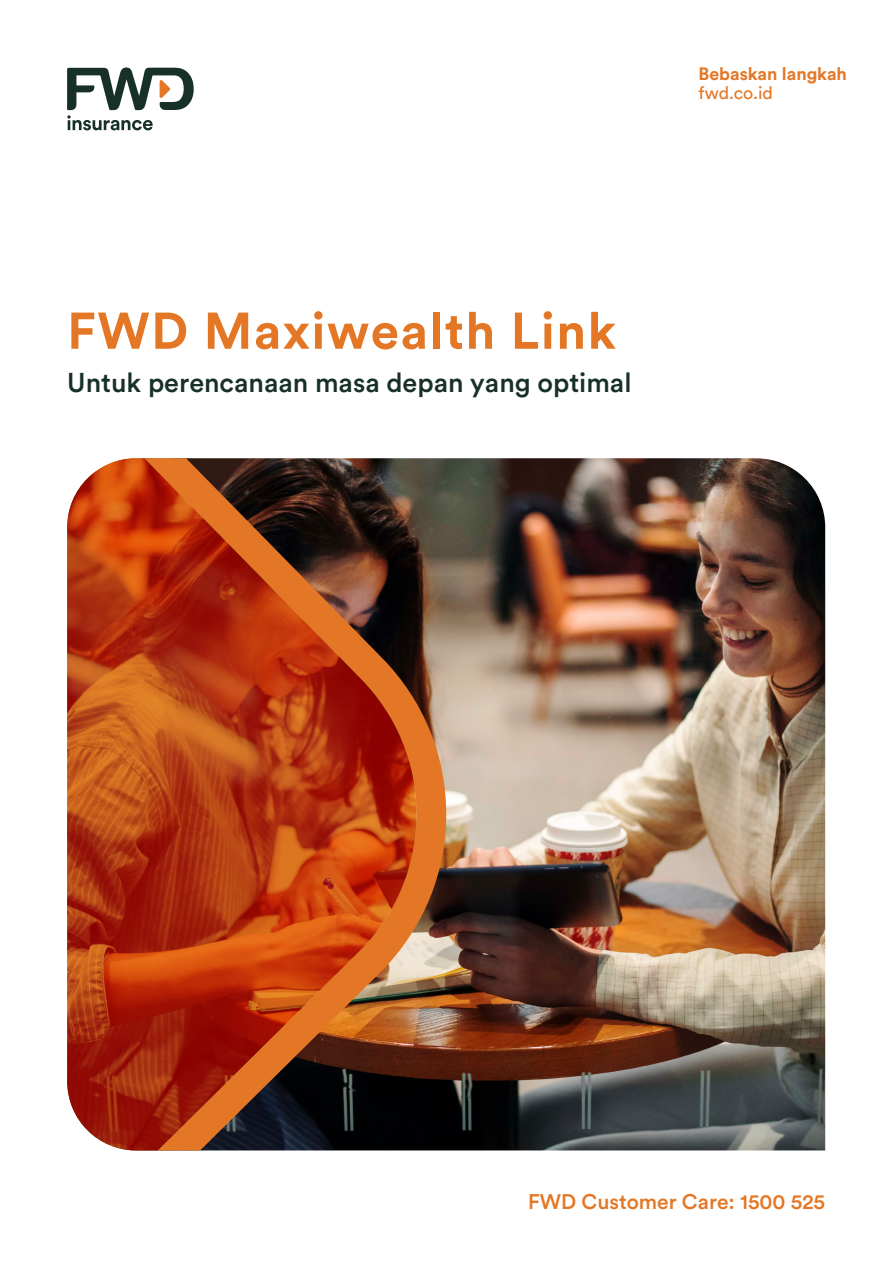
<style>
.page{position:relative;width:893px;height:1263px;background:#fff}
.page>*{position:absolute;margin:0;border:0;box-sizing:border-box;transform-origin:0 0}
.t1{font:700 51px "FWD Circular";letter-spacing:.03em;color:#e47725}
.t2{font:500 27px "FWD Circular";color:#183028}
.t3{font:500 21px "FWD Circular";color:#e47725}
.t4{font:700 17.7px "FWD Circular";color:#e47725}
.t5{font:17.7px "FWD Circular";letter-spacing:-.005em;color:#e47725}
</style>
<div class="page">
<img style="left:446px;top:458px;width:379px;height:692px">
<img style="left:67px;top:458px;width:379px;height:692px">
<svg style="left:67px;top:68px;width:127px;height:62px"></svg>
<p class="t4" style="left:698px;top:62px;width:150px">Bebaskan langkah</p>
<p class="t5" style="left:698px;top:80px;width:76px">fwd.co.id</p>
<h1 class="t1" style="left:67px;top:296px;width:550px">FWD Maxiwealth Link</h1>
<p class="t2" style="left:67px;top:364px;width:566px">Untuk perencanaan masa depan yang optimal</p>
<p class="t3" style="left:528px;top:1187px;width:299px">FWD Customer Care: 1500 525</p>
</div>
